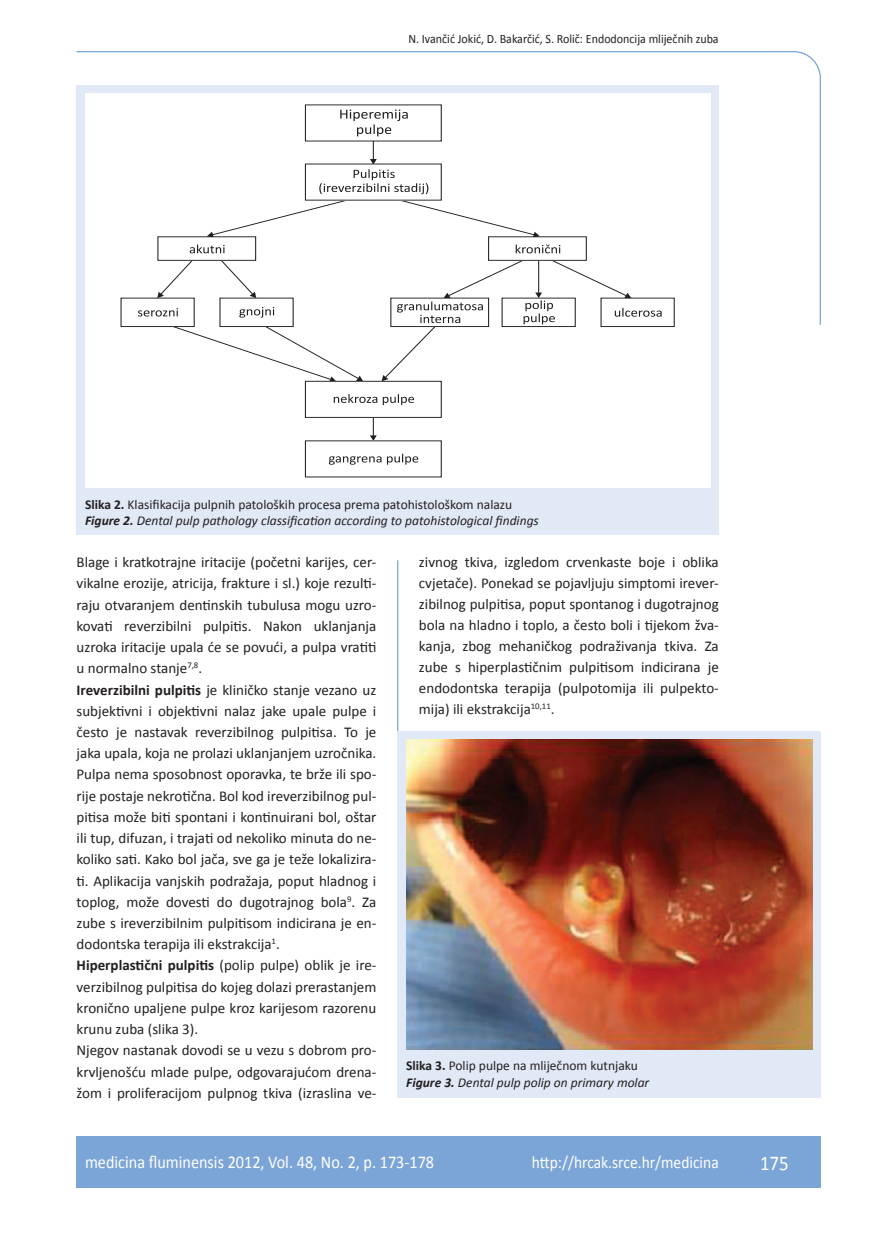
<style>
.page{position:relative;width:872px;height:1234px;background:#fff}
.page>*{position:absolute;margin:0;border:0;box-sizing:border-box;transform-origin:0 0}
.t1{font:21px "Calibri";color:#fff;scale:.9 1}
.t2{font:18px "Calibri";color:#fff;scale:.9 1}
.t3{font:17.25px "Calibri";color:#fff;scale:.9 1}
.osnovni_tekst{font:15px/21.1px "Calibri";color:#231f20;text-align:justify}
.potpis_slika{font:italic 13.5px/16.5px "Calibri";color:#231f20}
.potpis_slika-2{font:13.5px/16.5px "Calibri";color:#231f20}
.glava{font:12.75px "Calibri";color:#231f20;scale:.94 1}
.s1{font-weight:700;font-style:normal}
.s2{font-style:normal}
.s3{font-weight:700}
.s4{font-weight:700;font-style:italic}
.s5{font-style:italic}
</style>
<div class="page">
<svg style="left:76px;top:51px;width:745px;height:275px"></svg>
<hr style="left:397px;top:560px;width:1px;height:537px;background:#7ca5d7">
<div style="left:77px;top:1135px;width:744px;height:51px;background:#7ca5d7"></div>
<div style="left:77px;top:85px;width:642px;height:449px;background:#e1e9f6"></div>
<div style="left:85px;top:94px;width:625px;height:394px;background:#fff"></div>
<svg style="left:370px;top:417px;width:7px;height:23px"></svg>
<svg style="left:157px;top:259px;width:36px;height:39px"></svg>
<svg style="left:220px;top:260px;width:36px;height:38px"></svg>
<div style="left:305px;top:381px;width:136px;height:36px;border:1px solid #231f20"></div>
<svg style="left:207px;top:109px;width:333px;height:128px"></svg>
<svg style="left:190px;top:244px;width:35px;height:9px"></svg>
<svg style="left:138px;top:307px;width:225px;height:75px"></svg>
<svg style="left:381px;top:259px;width:280px;height:122px"></svg>
<svg style="left:334px;top:394px;width:80px;height:11px"></svg>
<svg style="left:329px;top:453px;width:89px;height:11px"></svg>
<svg style="left:515px;top:244px;width:45px;height:9px"></svg>
<div style="left:398px;top:731px;width:422px;height:366px;background:#e1e9f6"></div>
<img style="left:406px;top:739px;width:406px;height:310px">
<p class="glava" style="left:408px;top:30px;width:331px">N. Ivančić Jokić, D. Bakarčić, S. Rolič: Endodoncija mliječnih zuba</p>
<p class="potpis_slika" style="left:85px;top:495px;width:455px"><span class="s1">Slika 2.</span> <span class="s2">Klasifikacija pulpnih patoloških procesa prema patohistološkom nalazu<br></span><span class="s3">Figure 2.</span> Dental pulp pathology classification according to patohistological findings</p>
<p class="osnovni_tekst" style="left:77px;top:551px;width:301px">Blage i kratkotrajne iritacije (početni karijes, cer&shy;vikalne erozije, atricija, frakture i sl.) koje rezulti&shy;raju otvaranjem dentinskih tubulusa mogu uzro&shy;kovati reverzibilni pulpitis. Nakon uklanjanja uzroka iritacije upala će se povući, a pulpa vratiti u normalno stanje<sup>7,8</sup>.</p>
<p class="osnovni_tekst" style="left:77px;top:678px;width:301px"><span class="s3">Ireverzibilni pulpitis</span> je kliničko stanje vezano uz subjektivni i objektivni nalaz jake upale pulpe i često je nastavak reverzibilnog pulpitisa. To je jaka upala, koja ne prolazi uklanjanjem uzročnika.<br>Pulpa nema sposobnost oporavka, te brže ili spo&shy;rije postaje nekrotična. Bol kod ireverzibilnog pul&shy;pitisa može biti spontani i kontinuirani bol, oštar ili tup, difuzan, i trajati od nekoliko minuta do ne&shy;koliko sati. Kako bol jača, sve ga je teže lokalizira&shy;ti. Aplikacija vanjskih podražaja, poput hladnog i toplog, može dovesti do dugotrajnog bola<sup>9</sup>. Za zube s ireverzibilnim pulpitisom indicirana je en&shy;dodontska terapija ili ekstrakcija<sup>1</sup>.</p>
<p class="osnovni_tekst" style="left:77px;top:954px;width:301px"><span class="s3">Hiperplastični pulpitis</span> (polip pulpe) oblik je ire&shy;verzibilnog pulpitisa do kojeg dolazi prerastanjem kronično upaljene pulpe kroz karijesom razorenu krunu zuba (slika 3).</p>
<p class="osnovni_tekst" style="left:77px;top:1038px;width:301px">Njegov nastanak dovodi se u vezu s dobrom pro&shy;krvljenošću mlade pulpe, odgovarajućom drena&shy;žom i proliferacijom pulpnog tkiva (izraslina ve-</p>
<p class="osnovni_tekst" style="left:419px;top:551px;width:301px">zivnog tkiva, izgledom crvenkaste boje i oblika cvjetače). Ponekad se pojavljuju simptomi irever&shy;zibilnog pulpitisa, poput spontanog i dugotrajnog bola na hladno i toplo, a često boli i tijekom žva&shy;kanja, zbog mehaničkog podraživanja tkiva. Za zube s hiperplastičnim pulpitisom indicirana je endodontska terapija (pulpotomija ili pulpekto&shy;mija) ili ekstrakcija<sup>10,11</sup>.</p>
<p class="potpis_slika-2" style="left:406px;top:1056px;width:244px"><span class="s3">Slika 3.</span> Polip pulpe na mliječnom kutnjaku<br><span class="s4">Figure 3.</span> <span class="s5">Dental pulp polip on primary molar</span></p>
<p class="t2" style="left:85px;top:1150px;width:389px">medicina fluminensis 2012, Vol. 48, No. 2, p. 173-178</p>
<p class="t3" style="left:532px;top:1151px;width:209px">http://hrcak.srce.hr/medicina</p>
<p class="t1" style="left:760px;top:1149px;width:33px">175</p>
</div>
